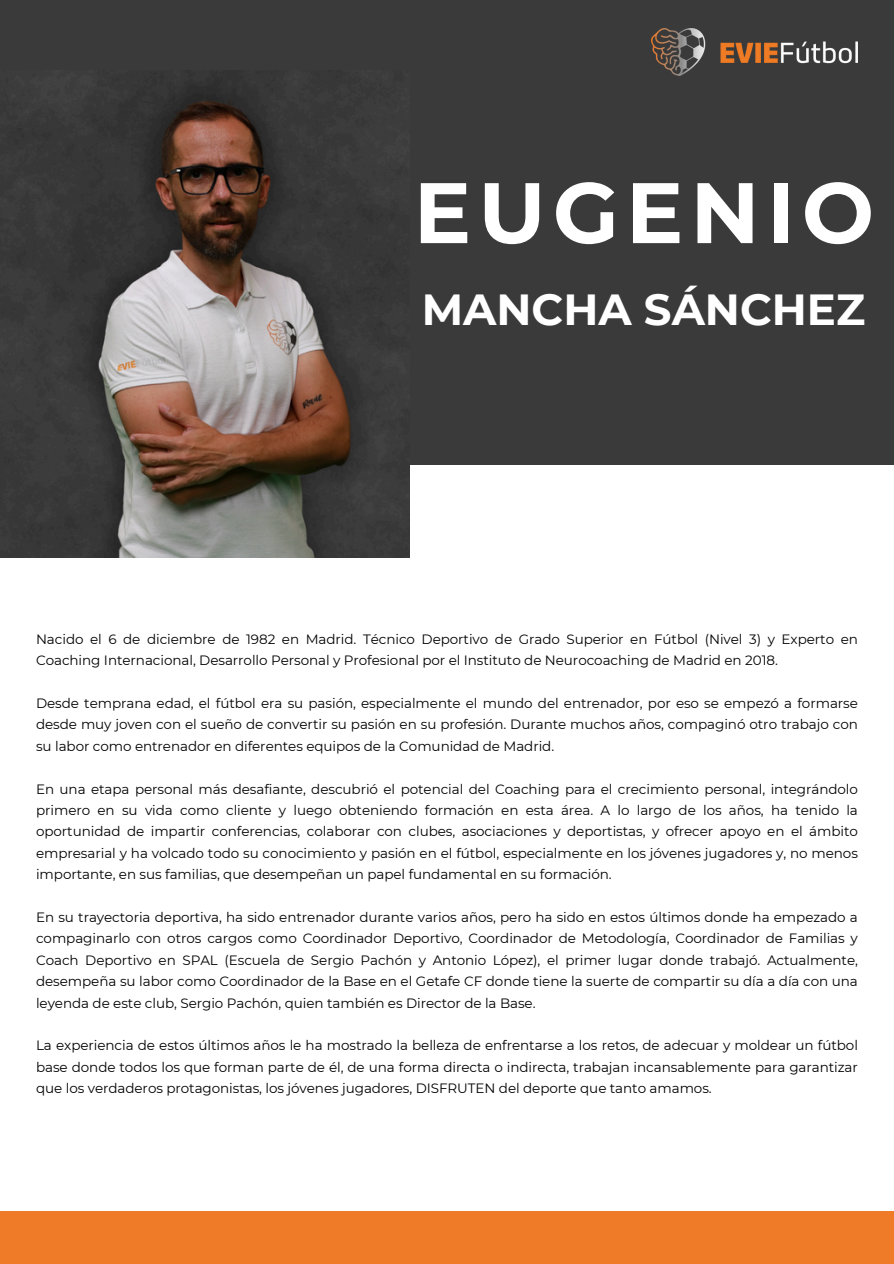
<style>
.page{position:relative;width:894px;height:1264px;background:#fff}
.page>*{position:absolute;margin:0;border:0;box-sizing:border-box;transform-origin:0 0}
.t1{font:700 85.65px "Montserrat";letter-spacing:.08em;color:#fff}
.t2{font:700 43.35px "Montserrat";color:#fff}
.t3{font:13.5px/21.5px "Montserrat";letter-spacing:-.005em;color:#000;text-align:justify}
</style>
<div class="page">
<div style="left:0;top:0;width:893px;height:464px;background:#3a3a3a"></div>
<img style="left:0;top:71px;width:410px;height:487px">
<div style="left:0;top:1211px;width:893px;height:52px;background:#ef7a27"></div>
<img style="left:651px;top:28px;width:206px;height:48px">
<p class="t1" style="left:413px;top:160px;width:462px">EUGENIO</p>
<h1 class="t2" style="left:421px;top:282px;width:445px">MANCHA SÁNCHEZ</h1>
<h2 class="t3" style="left:36px;top:628px;width:823px">Nacido el 6 de diciembre de 1982 en Madrid. Técnico Deportivo de Grado Superior en Fútbol (Nivel 3) y Experto en<br>Coaching Internacional, Desarrollo Personal y Profesional por el Instituto de Neurocoaching de Madrid en 2018.</h2>
<p class="t3" style="left:36px;top:692px;width:823px">Desde temprana edad, el fútbol era su pasión, especialmente el mundo del entrenador, por eso se empezó a formarse desde muy joven con el sueño de convertir su pasión en su profesión. Durante muchos años, compaginó otro trabajo con su labor como entrenador en diferentes equipos de la Comunidad de Madrid.</p>
<p class="t3" style="left:36px;top:778px;width:823px">En una etapa personal más desafiante, descubrió el potencial del Coaching para el crecimiento personal, integrándolo primero en su vida como cliente y luego obteniendo formación en esta área. A lo largo de los años, ha tenido la oportunidad de impartir conferencias, colaborar con clubes, asociaciones y deportistas, y ofrecer apoyo en el ámbito empresarial y ha volcado todo su conocimiento y pasión en el fútbol, especialmente en los jóvenes jugadores y, no menos importante, en sus familias, que desempeñan un papel fundamental en su formación.</p>
<p class="t3" style="left:36px;top:906px;width:823px">En su trayectoria deportiva, ha sido entrenador durante varios años, pero ha sido en estos últimos donde ha empezado a compaginarlo con otros cargos como Coordinador Deportivo, Coordinador de Metodología, Coordinador de Familias y Coach Deportivo en SPAL (Escuela de Sergio Pachón y Antonio López), el primer lugar donde trabajó. Actualmente, desempeña su labor como Coordinador de la Base en el Getafe CF donde tiene la suerte de compartir su día a día con una leyenda de este club, Sergio Pachón, quien también es Director de la Base.</p>
<p class="t3" style="left:36px;top:1034px;width:823px">La experiencia de estos últimos años le ha mostrado la belleza de enfrentarse a los retos, de adecuar y moldear un fútbol base donde todos los que forman parte de él, de una forma directa o indirecta, trabajan incansablemente para garantizar que los verdaderos protagonistas, los jóvenes jugadores, DISFRUTEN del deporte que tanto amamos.</p>
</div>
